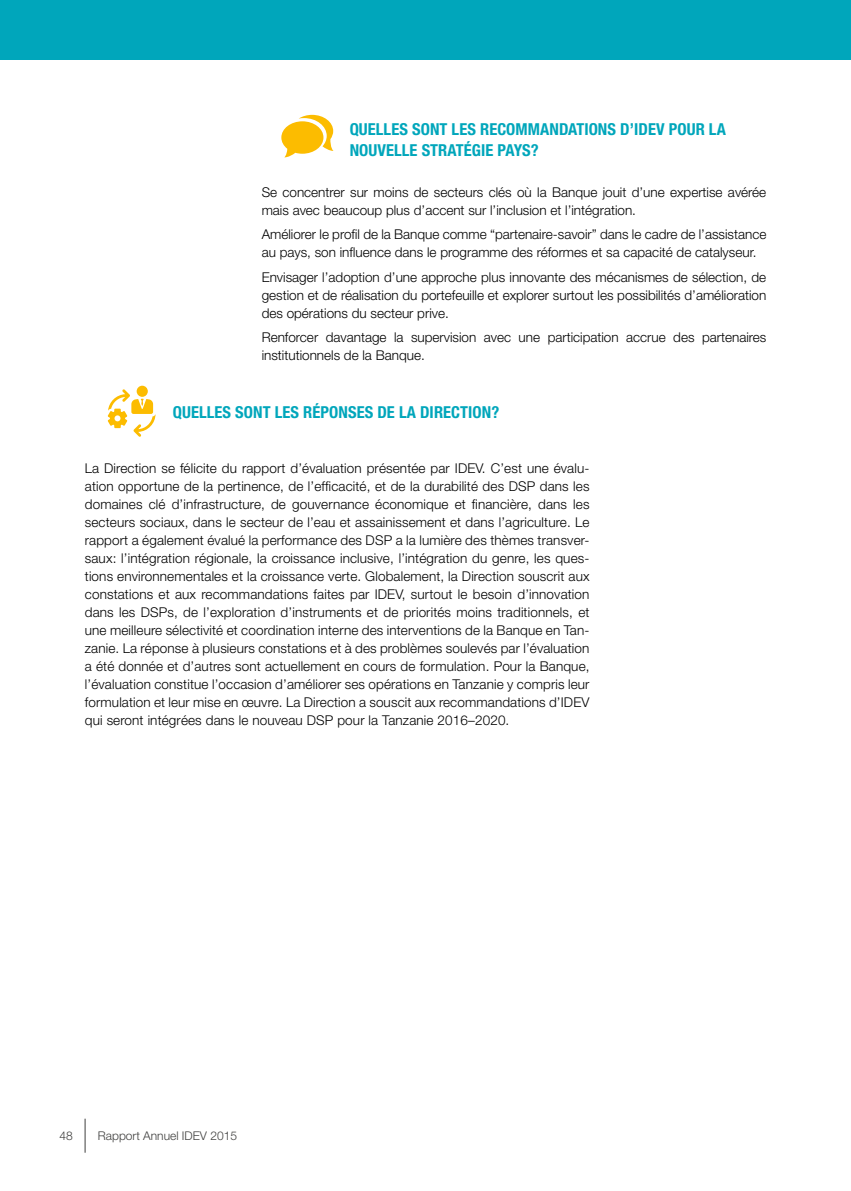
<style>
.page{position:relative;width:851px;height:1191px;background:#fff}
.page>*{position:absolute;margin:0;border:0;box-sizing:border-box;transform-origin:0 0}
.t1{font:700 condensed 16.5px/21px "Helvetica Neue";letter-spacing:.005em;color:#00a6bb}
.t2{font:300 13.5px/18px "Helvetica Neue";letter-spacing:.01em;color:#000;text-align:justify}
.t3{font:300 13.5px/18px "Helvetica Neue LT Std";color:#000}
.t4{font:300 12px "Helvetica Neue";color:#3f3f3e}
</style>
<div class="page">
<hr style="left:85px;top:1118px;width:1px;height:34px;background:#3f3f3e">
<svg style="left:281px;top:115px;width:52px;height:42px"></svg>
<div style="left:137px;top:386px;width:11px;height:11px;background:#fcbc00;border-radius:50%"></div>
<svg style="left:108px;top:389px;width:47px;height:48px"></svg>
<div style="left:0;top:0;width:850px;height:60px;background:#00a6bb"></div>
<p class="t1" style="left:349px;top:118px;width:377px">QUELLES SONT LES RECOMMANDATIONS D’IDEV POUR LA<br>NOUVELLE STRATÉGIE PAYS?</p>
<p class="t3" style="left:261px;top:183px;width:506px">Se concentrer sur moins de secteurs clés où la Banque jouit d’une expertise avérée mais avec beaucoup plus d’accent sur l’inclusion et l’intégration.</p>
<p class="t3" style="left:261px;top:225px;width:506px">Améliorer le profil de la Banque comme “partenaire-savoir” dans le cadre de l’assistance au pays, son influence dans le programme des réformes et sa capacité de catalyseur.</p>
<p class="t3" style="left:261px;top:268px;width:506px;text-align:justify">Envisager l’adoption d’une approche plus innovante des mécanismes de sélection, de gestion et de réalisation du portefeuille et explorer surtout les possibilités d’amélioration des opérations du secteur prive.</p>
<p class="t3" style="left:261px;top:328px;width:506px">Renforcer davantage la supervision avec une participation accrue des partenaires institutionnels de la Banque.</p>
<p class="t1" style="left:173px;top:401px;width:328px">QUELLES SONT LES RÉPONSES DE LA DIRECTION?</p>
<p class="t2" style="left:85px;top:459px;width:506px">La Direction se félicite du rapport d’évaluation présentée par IDEV. C’est une évalu&shy;ation opportune de la pertinence, de l’efficacité, et de la durabilité des DSP dans les domaines clé d’infrastructure, de gouvernance économique et financière, dans les secteurs sociaux, dans le secteur de l’eau et assainissement et dans l’agriculture. Le rapport a également évalué la performance des DSP a la lumière des thèmes transver&shy;saux: l’intégration régionale, la croissance inclusive, l’intégration du genre, les ques&shy;tions environnementales et la croissance verte. Globalement, la Direction souscrit aux constations et aux recommandations faites par IDEV, surtout le besoin d’innovation dans les DSPs, de l’exploration d’instruments et de priorités moins traditionnels, et une meilleure sélectivité et coordination interne des interventions de la Banque en Tan&shy;zanie. La réponse à plusieurs constations et à des problèmes soulevés par l’évaluation a été donnée et d’autres sont actuellement en cours de formulation. Pour la Banque, l’évaluation constitue l’occasion d’améliorer ses opérations en Tanzanie y compris leur formulation et leur mise en œuvre. La Direction a souscit aux recommandations d’IDEV qui seront intégrées dans le nouveau DSP pour la Tanzanie 2016–2020.</p>
<p class="t4" style="left:60px;top:1128px;width:15px">48</p>
<p class="t4" style="left:98px;top:1128px;width:141px">Rapport Annuel IDEV 2015</p>
</div>
